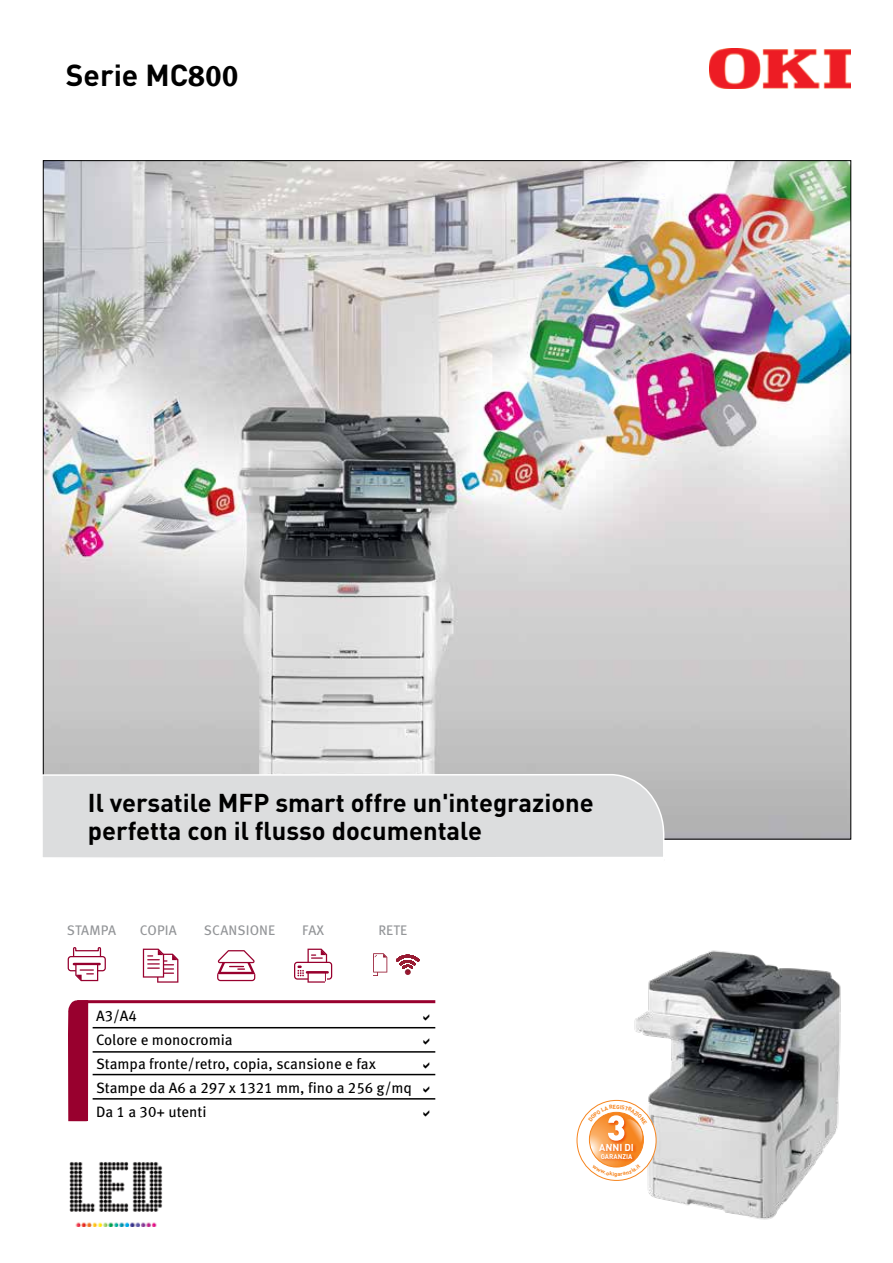
<style>
.page{position:relative;width:893px;height:1263px;background:#fff}
.page>*{position:absolute;margin:0;border:0;box-sizing:border-box;transform-origin:0 0}
.t1{font:700 30px "DIN Pro";color:#000}
.t2{font:700 25.5px/28.5px "DIN Pro";color:#000}
.t3{font:15px/24px "Meta Pro";color:#000}
.t4{font:13.8px "Meta Pro";letter-spacing:.01em;color:#939598}
.t5{font:700 9.9px "DIN Pro";color:#fff}
.t6{font:700 6.75px "DIN Pro";color:#fff}
.s1{font-family:"Meta Bold LF";font-weight:400}
.s2{font-family:"Meta Book LF"}
</style>
<div class="page">
<img style="left:634px;top:950px;width:207px;height:270px">
<img style="left:45px;top:162px;width:804px;height:675px">
<img style="left:709px;top:49px;width:141px;height:39px">
<img style="left:69px;top:1162px;width:94px;height:64px">
<div style="left:68px;top:1000px;width:20px;height:121px;background:#98002e"></div>
<hr style="left:77px;top:1000px;width:358px;height:3px;background:#98002e">
<hr style="left:93px;top:1027px;width:342px;height:1px;background:#000">
<hr style="left:93px;top:1051px;width:342px;height:2px;background:#000">
<hr style="left:93px;top:1074px;width:342px;height:1px;background:#000">
<svg style="left:68px;top:947px;width:38px;height:34px"></svg>
<svg style="left:217px;top:950px;width:38px;height:31px"></svg>
<svg style="left:294px;top:949px;width:38px;height:34px"></svg>
<svg style="left:143px;top:949px;width:35px;height:34px"></svg>
<svg style="left:374px;top:953px;width:13px;height:23px"></svg>
<svg style="left:396px;top:954px;width:24px;height:21px"></svg>
<hr style="left:93px;top:1098px;width:342px;height:1px;background:#000">
<svg style="left:42px;top:656px;width:625px;height:202px;background:#d1d1d2"></svg>
<div style="left:835px;top:1204px;width:21px;height:22px;background:#fff"></div>
<svg style="left:576px;top:1099px;width:81px;height:82px"></svg>
<h1 class="t1" style="left:66px;top:50px;width:174px">Serie MC<span class="s1">800</span></h1>
<h2 class="t2" style="left:88px;top:785px;width:507px">Il versatile MFP smart offre un'integrazione perfetta con il flusso documentale</h2>
<p class="t4" style="left:67px;top:920px;width:51px">STAMPA</p>
<p class="t4" style="left:140px;top:920px;width:39px">COPIA</p>
<p class="t4" style="left:204px;top:920px;width:73px">SCANSIONE</p>
<p class="t4" style="left:302px;top:920px;width:24px">FAX</p>
<p class="t4" style="left:378px;top:920px;width:30px">RETE</p>
<p class="t3" style="left:96px;top:1002px;width:318px">A<span class="s2">3</span>/A<span class="s2">4<br></span>Colore e monocromia<br>Stampa fronte/retro, copia, scansione e fax<br>Stampe da A<span class="s2">6</span> a <span class="s2">297</span> x <span class="s2">1321</span> mm, fino a <span class="s2">256</span> g/mq<br>Da <span class="s2">1</span> a <span class="s2">30</span>+ utenti</p>
<p class="t5" style="left:599px;top:1140px;width:36px">ANNI DI</p>
<p class="t6" style="left:601px;top:1152px;width:33px">GARANZIA</p>
</div>
